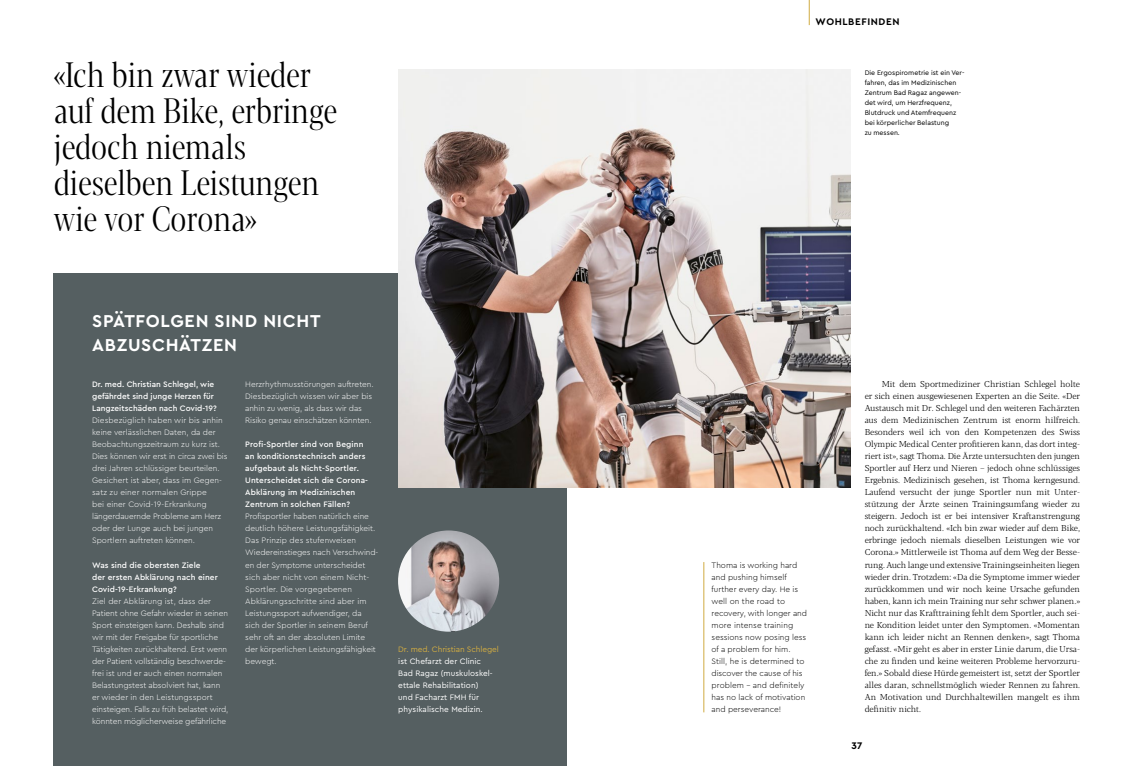
<style>
.page{position:relative;width:1134px;height:766px;background:#fff}
.page>*{position:absolute;margin:0;border:0;box-sizing:border-box;transform-origin:0 0}
.Titel_35Pt_Condensed{font:300 35px/36px "Blacker Pro Cond Dis";color:#000}
.Lead_Cera_Versal{font:700 18px/24px "Cera PRO";letter-spacing:.04em;color:#fff}
.Index_Thema_10pt_Cer{font:700 10px "Cera PRO";letter-spacing:.06em;color:#000}
.Lauftext_8_5pt_Black{font:300 8.5px/12px "Blacker Pro Tx";color:#000;text-align:justify}
.Lauftext_8_25pt_Cera{font:300 8.2px/12px "Cera PRO";letter-spacing:-.005em;color:#fff}
.Lauftext_8_25pt_Cera-2{font:500 8.2px/12px "Cera PRO";letter-spacing:.01em;color:#fff}
.Lauftext_8_25pt_Cera-3{font:300 8.2px/12px "Cera PRO";color:#000}
.Lauftext_8_25Pt_Cera{font:8.2px/12px "Cera PRO";letter-spacing:.005em;color:#fff}
.Legende{font:7px/10px "Cera PRO";color:#000}
.s1{color:#d0ab42}
</style>
<div class="page">
<div style="left:54px;top:273px;width:513px;height:492px;background:#555f61"></div>
<img style="left:398px;top:69px;width:452px;height:419px">
<img style="left:398px;top:530px;width:101px;height:101px;border-radius:51px">
<svg style="left:809px;top:0;width:1px;height:25px"></svg>
<hr style="left:703px;top:562px;width:1px;height:150px;background:#d0ab42">
<p class="Titel_35Pt_Condensed" style="left:54px;top:56px;width:285px">«Ich bin zwar wieder auf dem Bike, erbringe jedoch niemals dieselben Leistungen wie vor Corona»</p>
<p class="Lead_Cera_Versal" style="left:92px;top:308px;width:230px">SPÄTFOLGEN SIND NICHT<br>ABZUSCHÄTZEN</p>
<p class="Lauftext_8_25pt_Cera-2" style="left:92px;top:378px;width:126px">Dr. med. Christian Schlegel, wie gefährdet sind junge Herzen für<br>Langzeitschäden nach Covid-19?</p>
<p class="Lauftext_8_25pt_Cera" style="left:92px;top:414px;width:137px">Diesbezüglich haben wir bis anhin keine verlässlichen Daten, da der Beobachtungszeitraum zu kurz ist.<br>Dies können wir erst in circa zwei bis drei Jahren schlüssiger beurteilen.<br>Gesichert ist aber, dass im Gegen&shy;satz zu einer normalen Grippe<br>bei einer Covid-19-Erkrankung längerdauernde Probleme am Herz oder der Lunge auch bei jungen Sportlern auftreten können.</p>
<p class="Lauftext_8_25pt_Cera-2" style="left:92px;top:558px;width:127px">Was sind die obersten Ziele<br>der ersten Abklärung nach einer<br>Covid-19-Erkrankung?</p>
<p class="Lauftext_8_25pt_Cera" style="left:92px;top:594px;width:138px">Ziel der Abklärung ist, dass der Patient ohne Gefahr wieder in seinen Sport einsteigen kann. Deshalb sind wir mit der Freigabe für sportliche Tätigkeiten zurückhaltend. Erst wenn der Patient vollständig beschwerde&shy;frei ist und er auch einen normalen Belastungstest absolviert hat, kann er wieder in den Leistungssport einsteigen. Falls zu früh belastet wird, könnten möglicherweise gefährliche</p>
<p class="Lauftext_8_25pt_Cera" style="left:245px;top:378px;width:130px">Herzrhythmusstörungen auftreten.<br>Diesbezüglich wissen wir aber bis anhin zu wenig, als dass wir das Risiko genau einschätzen könnten.</p>
<p class="Lauftext_8_25pt_Cera-2" style="left:245px;top:438px;width:124px">Profi-Sportler sind von Beginn an konditionstechnisch anders aufgebaut als Nicht-Sportler.<br>Unterscheidet sich die Corona-<br>Abklärung im Medizinischen<br>Zentrum in solchen Fällen?</p>
<p class="Lauftext_8_25pt_Cera" style="left:245px;top:510px;width:135px">Profisportler haben natürlich eine deutlich höhere Leistungsfähigkeit.<br>Das Prinzip des stufenweisen<br>Wiedereinstieges nach Verschwind&shy;en der Symptome unterscheidet sich aber nicht von einem Nicht-<br>Sportler. Die vorgegebenen<br>Abklärungsschritte sind aber im<br>Leistungssport aufwendiger, da<br>sich der Sportler in seinem Beruf sehr oft an der absoluten Limite der körperlichen Leistungsfähigkeit bewegt.</p>
<p class="Lauftext_8_25Pt_Cera" style="left:398px;top:642px;width:102px"><span class="s1">Dr. med. Christian Schlegel </span>ist Chefarzt der Clinic<br>Bad Ragaz (muskuloskel&shy;ettale Rehabilitation)<br>und Facharzt FMH für physikalische Medizin.</p>
<p class="Index_Thema_10pt_Cer" style="left:816px;top:15px;width:85px">WOHLBEFINDEN</p>
<p class="Legende" style="left:865px;top:67px;width:101px">Die Ergospirometrie ist ein Ver&shy;fahren, das im Medizinischen<br>Zentrum Bad Ragaz angewen&shy;det wird, um Herzfrequenz,<br>Blutdruck und Atemfrequenz bei körperlicher Belastung</p>
<p class="Legende" style="left:865px;top:127px;width:37px">zu messen.</p>
<p class="Lauftext_8_25pt_Cera-3" style="left:711px;top:558px;width:97px">Thoma is working hard and pushing himself further every day. He is well on the road to recovery, with longer and more intense training sessions now posing less of a problem for him.<br>Still, he is determined to discover the cause of his problem – and definitely has no lack of motivation and perseverance!</p>
<p class="Lauftext_8_5pt_Black" style="left:865px;top:378px;width:217px;text-indent:17px">Mit dem Sportmediziner Christian Schlegel holte er sich einen ausgewiesenen Experten an die Seite. «Der Austausch mit Dr. Schlegel und den weiteren Fachärzten aus dem Medizinischen Zentrum ist enorm hilfreich.<br>Besonders weil ich von den Kompetenzen des Swiss Olympic Medical Center profitieren kann, das dort integ&shy;riert ist», sagt Thoma. Die Ärzte untersuchten den jungen Sportler auf Herz und Nieren – jedoch ohne schlüssiges Ergebnis. Medizinisch gesehen, ist Thoma kerngesund.<br>Laufend versucht der junge Sportler nun mit Unter&shy;stützung der Ärzte seinen Trainingsumfang wieder zu steigern. Jedoch ist er bei intensiver Kraftanstrengung noch zurückhaltend. «Ich bin zwar wieder auf dem Bike, erbringe jedoch niemals dieselben Leistungen wie vor Corona.» Mittlerweile ist Thoma auf dem Weg der Besse&shy;rung. Auch lange und extensive Trainingseinheiten liegen wieder drin. Trotzdem: «Da die Symptome immer wieder zurückkommen und wir noch keine Ursache gefunden haben, kann ich mein Training nur sehr schwer planen.» Nicht nur das Krafttraining fehlt dem Sportler, auch sei&shy;ne Kondition leidet unter den Symptomen. «Momentan kann ich leider nicht an Rennen denken», sagt Thoma gefasst. «Mir geht es aber in erster Linie darum, die Ursa&shy;che zu finden und keine weiteren Probleme hervorzuru&shy;fen.» Sobald diese Hürde gemeistert ist, setzt der Sportler alles daran, schnellstmöglich wieder Rennen zu fahren.<br>An Motivation und Durchhaltewillen mangelt es ihm definitiv nicht.</p>
<p class="Index_Thema_10pt_Cer" style="left:851px;top:738px;width:13px">37</p>
</div>
